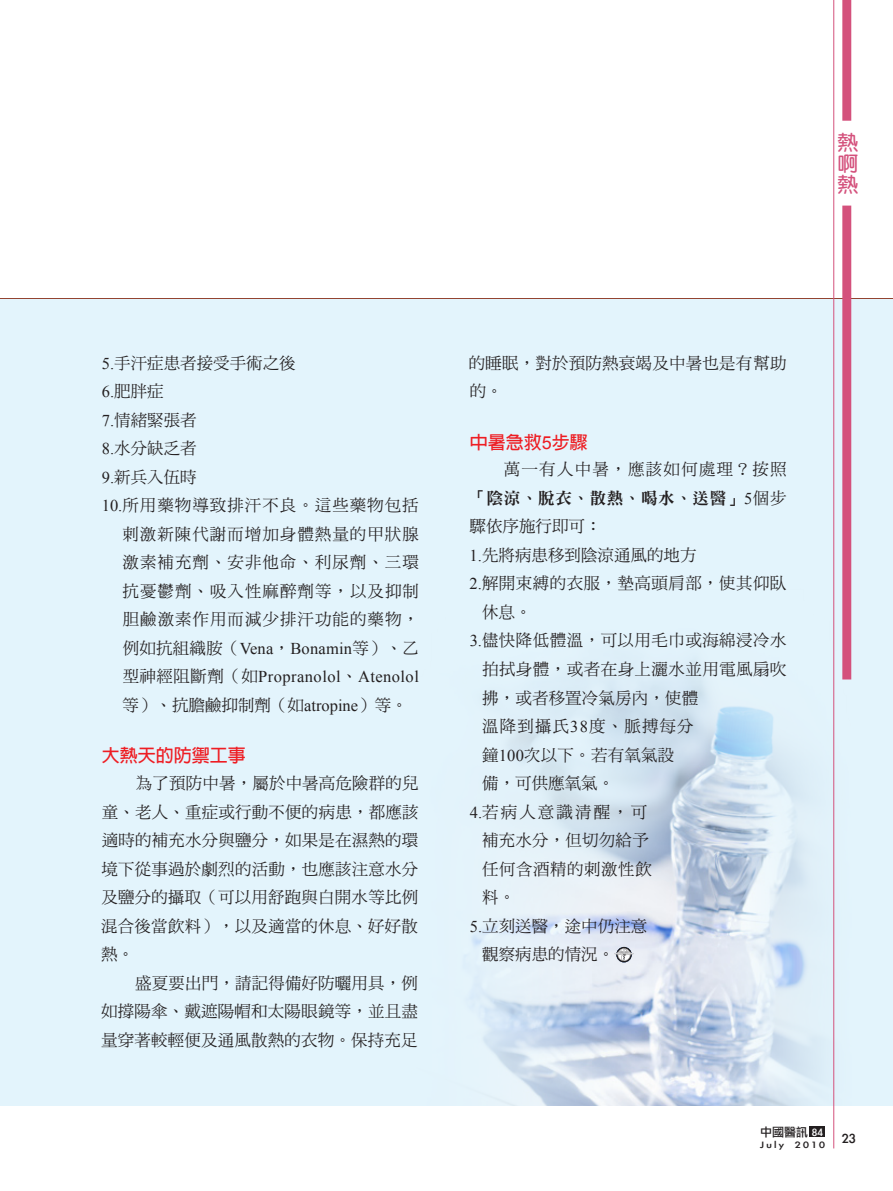
<style>
.page{position:relative;width:893px;height:1191px;background:#fff}
.page>*{position:absolute;margin:0;border:0;box-sizing:border-box;transform-origin:0 0}
.t1{font:21px/21px "DF Yuan Std W7";color:#d4517c;text-align:justify}
.t2{font:700 18px "Lin Gothic";color:#ee1d23}
.t3{font:16.5px/28.5px "DF Ming Std W5";letter-spacing:.01em;color:#231f20;text-align:justify}
.t4{font:16.5px "DF Ming Std W5";letter-spacing:.06em;color:#231f20}
.t5{font:16.5px "Times New Roman";letter-spacing:.025em;color:#231f20}
.t6{font:16.5px "DF Ming Std W9";letter-spacing:.04em;color:#231f20}
.t7{font:16.5px "DF Ming Std W5";letter-spacing:.075em;color:#231f20}
.t8{font:16.5px "DF Ming Std W5";letter-spacing:.07em;color:#231f20}
.t9{font:16.5px "DF Ming Std W5";letter-spacing:.125em;color:#231f20}
.t10{font:16.5px "DF Ming Std W5";letter-spacing:.03em;color:#231f20}
.t11{font:15px "Li Gothic Med";color:#231f20}
.t12{font:12px "Li Gothic Med";color:#231f20}
.t13{font:10.5px "Li Gothic Med";letter-spacing:.18em;color:#231f20;scale:1.2 1}
.s1{font-family:"Times New Roman"}
.s2{font-family:"DF Ming Std W5"}
.s3{font-family:"Arial";font-weight:400}
.s4{color:#fff}
</style>
<div class="page">
<hr style="left:0;top:298px;width:893px;height:1px;background:#934431">
<div style="left:0;top:299px;width:893px;height:806px;background:#e3f4fc"></div>
<img style="left:472px;top:565px;width:380px;height:540px">
<svg style="left:616px;top:947px;width:16px;height:15px"></svg>
<svg style="left:614px;top:948px;width:20px;height:13px"></svg>
<div style="left:810px;top:1126px;width:15px;height:11px;background:#231f20"></div>
<hr style="left:833px;top:0;width:1px;height:1148px;background:#d4517c">
<div style="left:842px;top:206px;width:9px;height:473px;background:#d4517c"></div>
<div style="left:842px;top:0;width:9px;height:121px;background:#d4517c"></div>
<p class="t1" style="left:837px;top:132px;width:22px">熱啊熱</p>
<p class="t3" style="left:102px;top:348px;width:195px"><span class="s1">5.</span>手汗症患者接受手術之後</p>
<p class="t3" style="left:102px;top:377px;width:63px"><span class="s1">6.</span>肥胖症</p>
<p class="t3" style="left:102px;top:405px;width:96px"><span class="s1">7.</span>情緒緊張者</p>
<p class="t3" style="left:102px;top:434px;width:96px"><span class="s1">8.</span>水分缺乏者</p>
<p class="t3" style="left:102px;top:462px;width:96px"><span class="s1">9.</span>新兵入伍時</p>
<p class="t4" style="left:102px;top:496px;width:318px"><span class="s1">10.</span>所用藥物導致排汗不良。這些藥物包括</p>
<p class="t4" style="left:122px;top:525px;width:298px">剌激新陳代謝而增加身體熱量的甲狀腺</p>
<p class="t4" style="left:123px;top:553px;width:298px">激素補充劑、安非他命、利尿劑、三環</p>
<p class="t4" style="left:123px;top:582px;width:298px">抗憂鬱劑、吸入性麻醉劑等，以及抑制</p>
<p class="t4" style="left:123px;top:610px;width:298px">胆鹼激素作用而減少排汗功能的藥物，</p>
<p class="t3" style="left:123px;top:633px;width:298px">例如抗組織胺（<span class="s1">Vena</span>，<span class="s1">Bonamin</span>等）、乙</p>
<p class="t5" style="left:123px;top:665px;width:298px"><span class="s2">型神經阻斷劑（如</span>Propranolol<span class="s2">、</span>Atenolol</p>
<p class="t3" style="left:123px;top:690px;width:287px">等）、抗膽鹼抑制劑（如<span class="s1">atropine</span>）等。</p>
<p class="t2" style="left:102px;top:746px;width:145px">大熱天的防禦工事</p>
<p class="t3" style="left:101px;top:768px;width:319px;text-indent:35px">為了預防中暑，屬於中暑高危險群的兒童、老人、重症或行動不便的病患，都應該適時的補充水分與鹽分，如果是在濕熱的環境下從事過於劇烈的活動，也應該注意水分及鹽分的攝取（可以用舒跑與白開水等比例混合後當飲料），以及適當的休息、好好散熱。</p>
<p class="t3" style="left:101px;top:968px;width:319px;text-indent:34px">盛夏要出門，請記得備好防曬用具，例如撐陽傘、戴遮陽帽和太陽眼鏡等，並且盡量穿著較輕便及通風散熱的衣物。保持充足</p>
<p class="t3" style="left:469px;top:348px;width:319px">的睡眠，對於預防熱衰竭及中暑也是有幫助的。</p>
<p class="t2" style="left:470px;top:433px;width:120px">中暑急救<span class="s3">5</span>步驟</p>
<p class="t7" style="left:504px;top:460px;width:284px">萬一有人中暑，應該如何處理？按照</p>
<p class="t6" style="left:470px;top:489px;width:318px">「陰涼、脫衣、散熱、喝水、送醫」<span class="s1">5</span><span class="s2">個步</span></p>
<p class="t3" style="left:470px;top:512px;width:133px">驟依序施行即可：</p>
<p class="t3" style="left:470px;top:540px;width:228px"><span class="s1">1.</span>先將病患移到陰涼通風的地方</p>
<p class="t3" style="left:470px;top:569px;width:318px"><span class="s1">2.</span>解開束縛的衣服，墊高頭肩部，使其仰臥</p>
<p class="t3" style="left:482px;top:597px;width:51px">休息。</p>
<p class="t3" style="left:470px;top:626px;width:318px"><span class="s1">3.</span>儘快降低體溫，可以用毛巾或海綿浸冷水</p>
<p class="t3" style="left:482px;top:654px;width:306px">拍拭身體，或者在身上灑水並用電風扇吹</p>
<p class="t3" style="left:482px;top:683px;width:218px">拂，或者移置冷氣房內，使體</p>
<p class="t8" style="left:482px;top:717px;width:213px">溫降到攝氏<span class="s1">38</span>度、脈搏每分</p>
<p class="t3" style="left:482px;top:740px;width:194px">鐘<span class="s1">100</span>次以下。若有氧氣設</p>
<p class="t3" style="left:482px;top:768px;width:133px">備，可供應氧氣。</p>
<p class="t9" style="left:470px;top:802px;width:179px"><span class="s1">4.</span>若病人意識清醒，可</p>
<p class="t3" style="left:482px;top:825px;width:168px">補充水分，但切勿給予</p>
<p class="t10" style="left:482px;top:859px;width:171px">任何含酒精的刺激性飲</p>
<p class="t3" style="left:482px;top:882px;width:34px">料。</p>
<p class="t3" style="left:470px;top:911px;width:179px"><span class="s1">5.</span>立刻送醫，途中仍注意</p>
<p class="t3" style="left:482px;top:939px;width:134px">觀察病患的情況。</p>
<p class="t12" style="left:760px;top:1125px;width:64px">中國醫訊 <span class="s4">84</span></p>
<p class="t13" style="left:760px;top:1139px;width:56px">July 2010</p>
<p class="t11" style="left:842px;top:1130px;width:15px">23</p>
</div>
